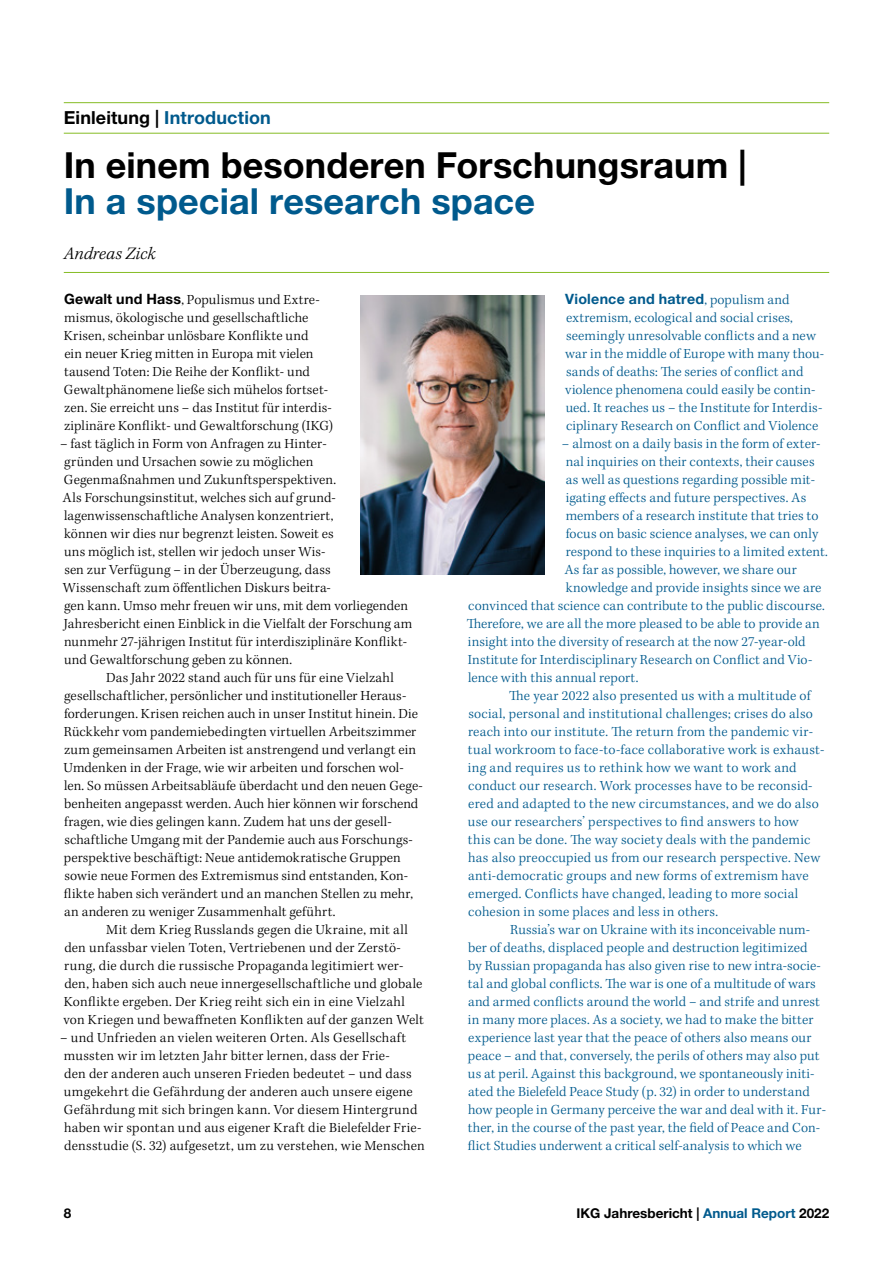
<style>
.page{position:relative;width:893px;height:1263px;background:#fff}
.page>*{position:absolute;margin:0;border:0;box-sizing:border-box;transform-origin:0 0}
.t1{font:700 36px "Helvetica Neue LT Std";letter-spacing:.005em;color:#000}
.t2{font:700 36px "Helvetica Neue LT Std";letter-spacing:.005em;color:#005a8d}
.t3{font:700 18px "Helvetica Neue LT Std";letter-spacing:.005em;color:#005a8d}
.t4{font:italic 300 18px "Kepler Std";letter-spacing:.005em;color:#000}
.t5{font:300 14.25px/18px "Kepler Std";letter-spacing:.01em;color:#000}
.t6{font:300 14.25px/18px "Kepler Std";letter-spacing:.01em;color:#005a8d}
.t7{font:700 14.25px "Helvetica Neue LT Std";letter-spacing:.015em;color:#005a8d}
.t8{font:700 13.5px "Helvetica Neue LT Std";color:#000}
.s1{color:#000}
.s2{font-family:"Helvetica Neue LT Std";font-weight:700}
.s3{font-family:"Kepler Std";font-weight:300}
.s4{color:#005a8d}
</style>
<div class="page">
<hr style="left:64px;top:102px;width:765px;height:1px;background:#86bc25">
<hr style="left:64px;top:133px;width:765px;height:1px;background:#86bc25">
<hr style="left:64px;top:272px;width:765px;height:1px;background:#86bc25">
<img style="left:360px;top:295px;width:184px;height:279px">
<p class="t3" style="left:64px;top:107px;width:209px"><span class="s1">Einleitung |</span> Introduction</p>
<h1 class="t1" style="left:64px;top:143px;width:684px">In einem besonderen Forschungsraum |</h1>
<h1 class="t2" style="left:64px;top:179px;width:473px">In a special research space</h1>
<p class="t4" style="left:64px;top:243px;width:93px">Andreas Zick</p>
<p class="t5" style="left:64px;top:291px;width:271px"><span class="s2">Gewalt und Hass</span>, Populismus und Extre&shy;mismus, ökologische und gesellschaftliche Krisen, scheinbar unlösbare Konflikte und<br>ein neuer Krieg mitten in Europa mit vielen tausend Toten: Die Reihe der Konflikt- und Gewaltphänomene ließe sich mühelos fortset&shy;zen. Sie erreicht uns – das Institut für interdis&shy;ziplinäre Konflikt- und Gewaltforschung (IKG)</p>
<p class="t5" style="left:60px;top:435px;width:354px">– fast täglich in Form von Anfragen zu Hinter-<br>gründen und Ursachen sowie zu möglichen Gegenmaßnahmen und Zukunftsperspektiven.<br>Als Forschungsinstitut, welches sich auf grund&shy;lagenwissenschaftliche Analysen konzentriert,<br>können wir dies nur begrenzt leisten. Soweit es<br>uns möglich ist, stellen wir jedoch unser Wis-<br>sen zur Verfügung – in der Überzeugung, dass<br>Wissenschaft zum öffentlichen Diskurs beitra-<br>gen kann. Umso mehr freuen wir uns, mit dem vorliegenden Jahresbericht einen Einblick in die Vielfalt der Forschung am nunmehr 27-jährigen Institut für interdisziplinäre Konflikt&shy;und Gewaltforschung geben zu können.</p>
<p class="t5" style="left:64px;top:669px;width:361px;text-indent:43px">Das Jahr 2022 stand auch für uns für eine Vielzahl gesellschaftlicher, persönlicher und institutioneller Heraus&shy;forderungen. Krisen reichen auch in unser Institut hinein. Die Rückkehr vom pandemiebedingten virtuellen Arbeitszimmer zum gemeinsamen Arbeiten ist anstrengend und verlangt ein Umdenken in der Frage, wie wir arbeiten und forschen wol&shy;len. So müssen Arbeitsabläufe überdacht und den neuen Gege&shy;benheiten angepasst werden. Auch hier können wir forschend fragen, wie dies gelingen kann. Zudem hat uns der gesell&shy;schaftliche Umgang mit der Pandemie auch aus Forschungs&shy;perspektive beschäftigt: Neue antidemokratische Gruppen sowie neue Formen des Extremismus sind entstanden, Kon&shy;flikte haben sich verändert und an manchen Stellen zu mehr, an anderen zu weniger Zusammenhalt geführt.</p>
<p class="t5" style="left:63px;top:921px;width:362px;text-indent:43px">Mit dem Krieg Russlands gegen die Ukraine, mit all den unfassbar vielen Toten, Vertriebenen und der Zerstö&shy;rung, die durch die russische Propaganda legitimiert wer&shy;den, haben sich auch neue innergesellschaftliche und globale Konflikte ergeben. Der Krieg reiht sich ein in eine Vielzahl von Kriegen und bewaffneten Konflikten auf der ganzen Welt</p>
<p class="t5" style="left:60px;top:1029px;width:366px">– und Unfrieden an vielen weiteren Orten. Als Gesellschaft mussten wir im letzten Jahr bitter lernen, dass der Frie-<br>den der anderen auch unseren Frieden bedeutet – und dass umgekehrt die Gefährdung der anderen auch unsere eigene Gefährdung mit sich bringen kann. Vor diesem Hintergrund haben wir spontan und aus eigener Kraft die Bielefelder Frie&shy;densstudie (S. 32) aufgesetzt, um zu verstehen, wie Menschen</p>
<p class="t7" style="left:565px;top:290px;width:226px">Violence and hatred<span class="s3">, populism and</span></p>
<p class="t6" style="left:565px;top:309px;width:260px">extremism, ecological and social crises, seemingly unresolvable conflicts and a new war in the middle of Europe with many thou&shy;sands of deaths: The series of conflict and violence phenomena could easily be contin&shy;ued. It reaches us – the Institute for Interdis&shy;ciplinary Research on Conflict and Violence</p>
<p class="t6" style="left:562px;top:435px;width:260px">– almost on a daily basis in the form of exter-</p>
<p class="t6" style="left:566px;top:453px;width:250px">nal inquiries on their contexts, their causes</p>
<p class="t6" style="left:566px;top:471px;width:251px">as well as questions regarding possible mit-</p>
<p class="t6" style="left:566px;top:489px;width:242px">igating effects and future perspectives. As</p>
<p class="t6" style="left:566px;top:507px;width:254px">members of a research institute that tries to</p>
<p class="t6" style="left:566px;top:525px;width:254px">focus on basic science analyses, we can only</p>
<p class="t6" style="left:566px;top:543px;width:264px">respond to these inquiries to a limited extent.</p>
<p class="t6" style="left:565px;top:561px;width:233px">As far as possible, however, we share our</p>
<p class="t6" style="left:566px;top:579px;width:257px">knowledge and provide insights since we are</p>
<p class="t6" style="left:468px;top:597px;width:358px">convinced that science can contribute to the public discourse.</p>
<p class="t6" style="left:467px;top:615px;width:355px">Therefore, we are all the more pleased to be able to provide an</p>
<p class="t6" style="left:468px;top:633px;width:339px">insight into the diversity of research at the now 27-year-old</p>
<p class="t6" style="left:468px;top:651px;width:346px">Institute for Interdisciplinary Research on Conflict and Vio-</p>
<p class="t6" style="left:468px;top:669px;width:172px">lence with this annual report.</p>
<p class="t6" style="left:509px;top:687px;width:303px">The year 2022 also presented us with a multitude of</p>
<p class="t6" style="left:468px;top:705px;width:346px">social, personal and institutional challenges; crises do also</p>
<p class="t6" style="left:468px;top:723px;width:347px">reach into our institute. The return from the pandemic vir-</p>
<p class="t6" style="left:468px;top:741px;width:358px">tual workroom to face-to-face collaborative work is exhaust-</p>
<p class="t6" style="left:468px;top:759px;width:330px">ing and requires us to rethink how we want to work and</p>
<p class="t6" style="left:468px;top:777px;width:346px">conduct our research. Work processes have to be reconsid-</p>
<p class="t6" style="left:468px;top:795px;width:352px">ered and adapted to the new circumstances, and we do also</p>
<p class="t6" style="left:468px;top:813px;width:332px">use our researchers’ perspectives to find answers to how</p>
<p class="t6" style="left:468px;top:831px;width:344px">this can be done. The way society deals with the pandemic</p>
<p class="t6" style="left:468px;top:849px;width:354px">has also preoccupied us from our research perspective. New</p>
<p class="t6" style="left:468px;top:867px;width:342px">anti-democratic groups and new forms of extremism have</p>
<p class="t6" style="left:468px;top:885px;width:332px">emerged. Conflicts have changed, leading to more social</p>
<p class="t6" style="left:468px;top:903px;width:251px">cohesion in some places and less in others.</p>
<p class="t6" style="left:510px;top:921px;width:301px">Russia’s war on Ukraine with its inconceivable num-</p>
<p class="t6" style="left:468px;top:939px;width:341px">ber of deaths, displaced people and destruction legitimized</p>
<p class="t6" style="left:468px;top:957px;width:354px">by Russian propaganda has also given rise to new intra-socie-</p>
<p class="t6" style="left:468px;top:975px;width:349px">tal and global conflicts. The war is one of a multitude of wars</p>
<p class="t6" style="left:468px;top:993px;width:353px">and armed conflicts around the world – and strife and unrest</p>
<p class="t6" style="left:468px;top:1011px;width:347px">in many more places. As a society, we had to make the bitter</p>
<p class="t6" style="left:468px;top:1029px;width:345px">experience last year that the peace of others also means our</p>
<p class="t6" style="left:468px;top:1047px;width:353px">peace – and that, conversely, the perils of others may also put</p>
<p class="t6" style="left:468px;top:1065px;width:348px">us at peril. Against this background, we spontaneously initi-</p>
<p class="t6" style="left:468px;top:1083px;width:343px">ated the Bielefeld Peace Study (p. 32) in order to understand</p>
<p class="t6" style="left:468px;top:1101px;width:359px">how people in Germany perceive the war and deal with it. Fur-</p>
<p class="t6" style="left:468px;top:1119px;width:354px">ther, in the course of the past year, the field of Peace and Con-</p>
<p class="t6" style="left:468px;top:1137px;width:335px">flict Studies underwent a critical self-analysis to which we</p>
<p class="t8" style="left:64px;top:1205px;width:9px">8</p>
<p class="t8" style="left:576px;top:1205px;width:254px">IKG Jahresbericht | <span class="s4">Annual Report</span> 2022</p>
</div>
